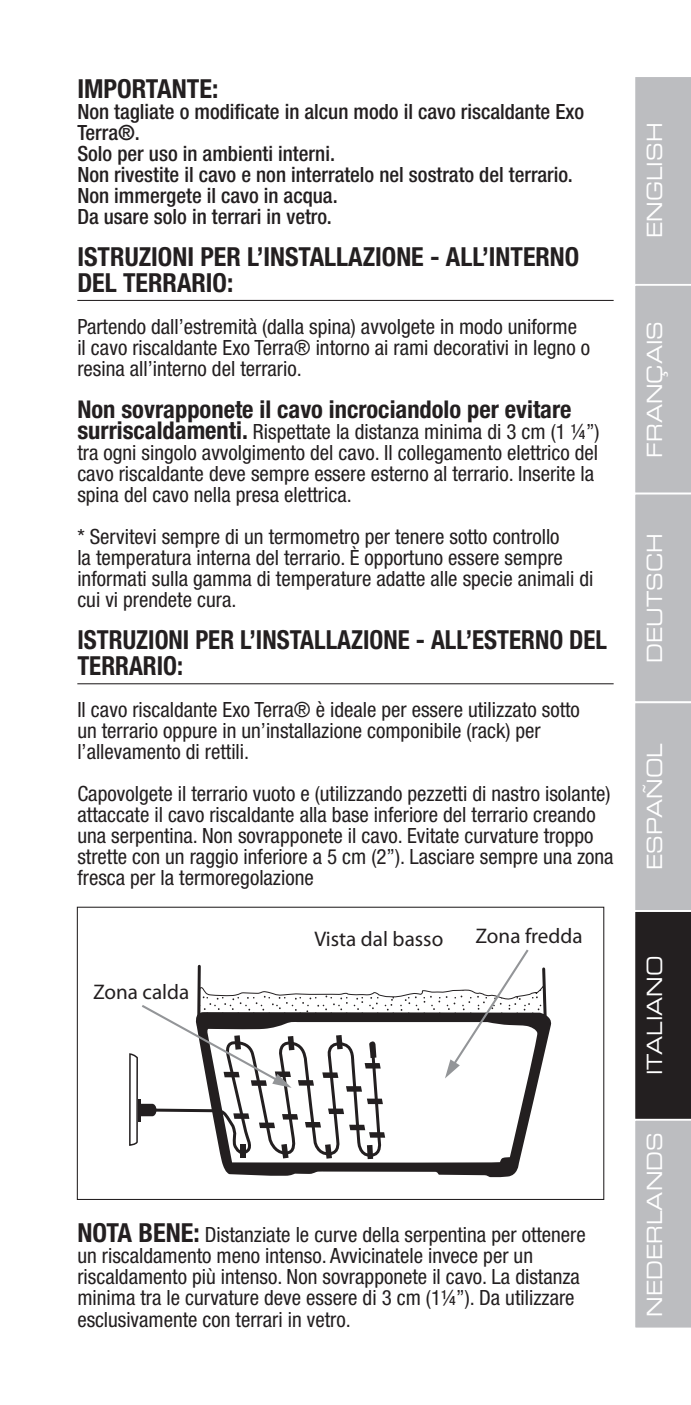
<style>
.page{position:relative;width:691px;height:1405px;background:#fff}
.page>*{position:absolute;margin:0;border:0;box-sizing:border-box;transform-origin:0 0}
.t1{font:700 condensed 26.25px "Helvetica Neue";color:#231f20}
.t2{font:700 condensed 26.25px "Helvetica Neue";color:#231f20;scale:.95 1}
.t3{font:700 condensed 24.5px "Helvetica Neue";color:#231f20}
.t4{font:condensed 21px/21px "Helvetica Neue";color:#231f20}
.t5{font:500 condensed 21px/21px "Helvetica Neue";color:#231f20}
.t6{font:21px "Eurostile Extended Two";color:#fff;scale:.9 1}
.t7{font:21px "Myriad Pro";color:#231f20}
.s1{font-weight:700;font-size:24.5px}
.s2{font-weight:700;font-size:26.25px}
</style>
<div class="page">
<svg style="left:635px;top:77px;width:55px;height:1251px;background:#a3a3a6"></svg>
<hr style="left:77px;top:300px;width:536px;height:1px;background:#231f20">
<hr style="left:77px;top:683px;width:536px;height:1px;background:#231f20">
<svg style="left:221px;top:1017px;width:331px;height:160px"></svg>
<svg style="left:129px;top:949px;width:419px;height:211px"></svg>
<div style="left:77px;top:906px;width:527px;height:294px;border:1px solid #231f20"></div>
<p class="t1" style="left:77px;top:72px;width:142px">IMPORTANTE:</p>
<p class="t5" style="left:77px;top:100px;width:508px">Non tagliate o modificate in alcun modo il cavo riscaldante Exo Terra®.<br>Solo per uso in ambienti interni.<br>Non rivestite il cavo e non interratelo nel sostrato del terrario.<br>Non immergete il cavo in acqua.<br>Da usare solo in terrari in vetro.</p>
<p class="t1" style="left:77px;top:240px;width:20px">ISTRUZIONIPERL</p>
<p class="t1" style="left:256px;top:240px;width:20px">’INSTALLAZIONE</p>
<p class="t1" style="left:430px;top:240px;width:71px">- ALL’INTERNO</p>
<p class="t1" style="left:77px;top:267px;width:14px">DELTERRARIO</p>
<p class="t1" style="left:227px;top:267px;width:8px">:</p>
<p class="t4" style="left:77px;top:316px;width:514px">Partendo dall’estremità (dalla spina) avvolgete in modo uniforme il cavo riscaldante Exo Terra® intorno ai rami decorativi in legno o resina all’interno del terrario.</p>
<p class="t3" style="left:77px;top:394px;width:495px">NON SOVRAPPONETE IL CAVO INCROCIANDOLO PER EVITARE</p>
<p class="t4" style="left:77px;top:421px;width:523px"><span class="s1">SURRISCALDAMENTI.</span> Rispettate la distanza minima di 3 cm (1 ¼”) tra ogni singolo avvolgimento del cavo. Il collegamento elettrico del cavo riscaldante deve sempre essere esterno al terrario. Inserite la spina del cavo nella presa elettrica.</p>
<p class="t4" style="left:77px;top:526px;width:517px">* Servitevi sempre di un termometro per tenere sotto controllo<br>la temperatura interna del terrario. È opportuno essere sempre informati sulla gamma di temperature adatte alle specie animali di cui vi prendete cura.</p>
<p class="t2" style="left:77px;top:624px;width:20px">ISTRUZIONIPERL</p>
<p class="t2" style="left:249px;top:624px;width:20px">’INSTALLAZIONE</p>
<p class="t2" style="left:415px;top:624px;width:73px">- ALL’ESTERNODEL</p>
<p class="t2" style="left:77px;top:650px;width:14px">TERRARIO</p>
<p class="t2" style="left:177px;top:650px;width:8px">:</p>
<p class="t4" style="left:77px;top:699px;width:504px">Il cavo riscaldante Exo Terra® è ideale per essere utilizzato sotto un terrario oppure in un’installazione componibile (rack) per l’allevamento di rettili.</p>
<p class="t4" style="left:77px;top:783px;width:537px">Capovolgete il terrario vuoto e (utilizzando pezzetti di nastro isolante) attaccate il cavo riscaldante alla base inferiore del terrario creando una serpentina. Non sovrapponete il cavo. Evitate curvature troppo strette con un raggio inferiore a 5 cm (2”). Lasciare sempre una zona fresca per la termoregolazione</p>
<p class="t7" style="left:93px;top:979px;width:98px">Zona calda</p>
<p class="t7" style="left:314px;top:926px;width:130px">Vista dal basso</p>
<p class="t7" style="left:475px;top:922px;width:109px">Zona fredda</p>
<p class="t4" style="left:77px;top:1224px;width:509px"><span class="s2">NOTA BENE:</span> Distanziate le curve della serpentina per ottenere un riscaldamento meno intenso. Avvicinatele invece per un riscaldamento più intenso. Non sovrapponete il cavo. La distanza minima tra le curvature deve essere di 3 cm (1¼”). Da utilizzare esclusivamente con terrari in vetro.</p>
<p class="t6" style="left:640px;top:238px;width:130px;rotate:-90deg">ENGLISH</p>
<p class="t6" style="left:640px;top:458px;width:153px;rotate:-90deg">FRANÇAIS</p>
<p class="t6" style="left:640px;top:663px;width:146px;rotate:-90deg">DEUTSCH</p>
<p class="t6" style="left:640px;top:870px;width:142px;rotate:-90deg">ESPAÑOL</p>
<p class="t6" style="left:640px;top:1075px;width:134px;rotate:-90deg">ITALIANO</p>
<p class="t6" style="left:640px;top:1317px;width:207px;rotate:-90deg">NEDERLANDS</p>
</div>
